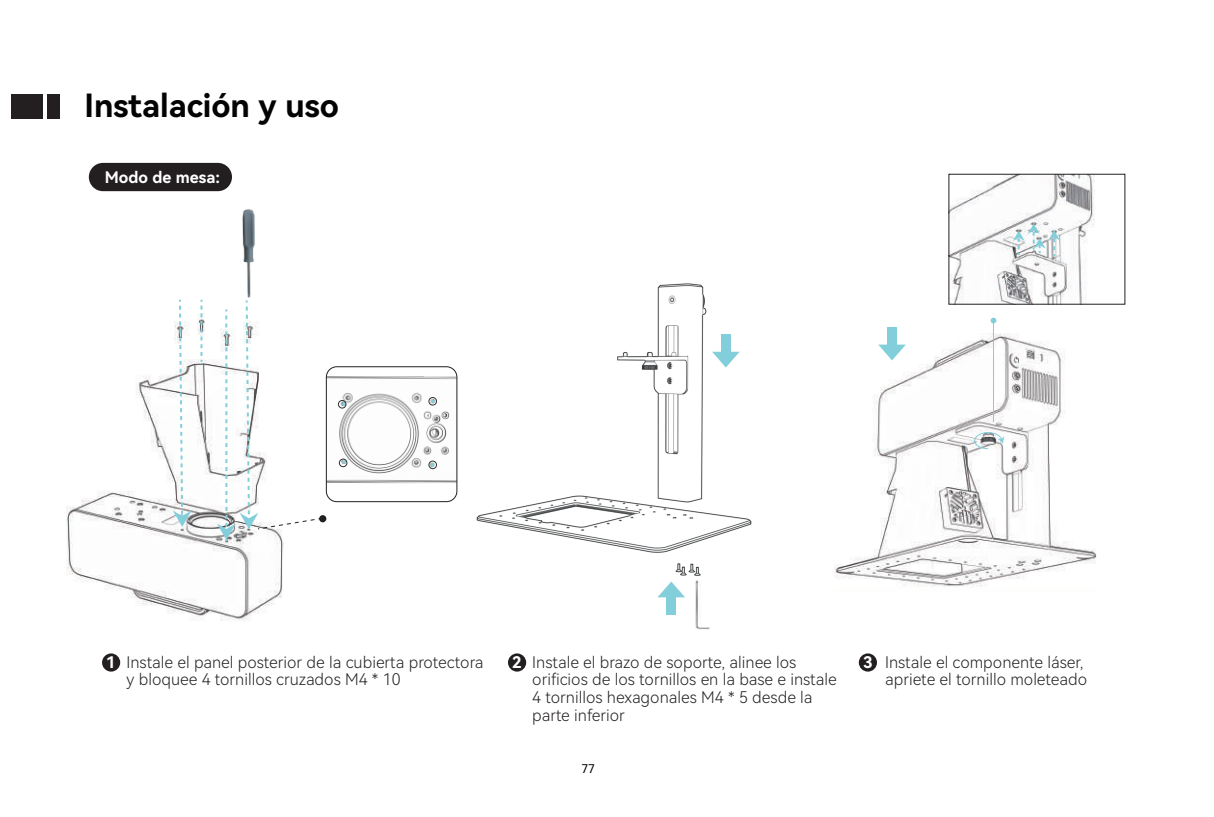
<style>
.page{position:relative;width:1214px;height:817px;background:#fff}
.page>*{position:absolute;margin:0;border:0;box-sizing:border-box;transform-origin:0 0}
.t1{font:32px "Harmony OS Sans SC Bold";color:#030303}
.t2{font:16px/17.6px "Harmony OS Sans SC Light";color:#231f20}
.t3{font:16px "Harmony OS Sans SC Bold";color:#fff}
.t4{font:12px "Harmony OS Sans SC";color:#030303}
</style>
<div class="page">
<img style="left:834px;top:334px;width:263px;height:253px">
<div style="left:89px;top:163px;width:143px;height:28px;background:#231f20;border-radius:14px"></div>
<div style="left:11px;top:95px;width:32px;height:24px;background:#231f20"></div>
<div style="left:48px;top:95px;width:12px;height:24px;background:#231f20"></div>
<img style="left:476px;top:283px;width:276px;height:293px">
<div style="left:102px;top:653px;width:18px;height:18px;background:#231f20;border-radius:50%"></div>
<div style="left:508px;top:653px;width:18px;height:18px;background:#231f20;border-radius:50%"></div>
<div style="left:858px;top:653px;width:18px;height:18px;background:#231f20;border-radius:50%"></div>
<div style="left:666px;top:592px;width:9px;height:23px;background:#82ceda"></div>
<svg style="left:658px;top:581px;width:27px;height:16px"></svg>
<div style="left:721px;top:334px;width:9px;height:22px;background:#82ceda"></div>
<svg style="left:712px;top:351px;width:27px;height:16px"></svg>
<div style="left:887px;top:327px;width:9px;height:22px;background:#82ceda"></div>
<svg style="left:878px;top:344px;width:27px;height:16px"></svg>
<svg style="left:973px;top:431px;width:31px;height:18px"></svg>
<img style="left:66px;top:313px;width:218px;height:308px">
<img style="left:328px;top:376px;width:127px;height:107px">
<div style="left:326px;top:366px;width:131px;height:136px;border:1px solid #231f20;border-radius:10px"></div>
<div style="left:319px;top:515px;width:7px;height:7px;background:#231f20;border-radius:50%"></div>
<svg style="left:200px;top:300px;width:2px;height:62px"></svg>
<svg style="left:173px;top:300px;width:18px;height:226px"></svg>
<svg style="left:217px;top:300px;width:106px;height:240px"></svg>
<svg style="left:431px;top:399px;width:3px;height:4px"></svg>
<svg style="left:430px;top:463px;width:4px;height:3px"></svg>
<div style="left:338px;top:400px;width:8px;height:8px;border:1px solid #323332;border-radius:50%"></div>
<div style="left:339px;top:458px;width:8px;height:9px;border:1px solid #323332;border-radius:50%"></div>
<div style="left:428px;top:397px;width:8px;height:8px;border:1px solid #323332;border-radius:50%"></div>
<div style="left:428px;top:460px;width:8px;height:9px;border:1px solid #323332;border-radius:50%"></div>
<hr style="left:992px;top:320px;width:1px;height:102px;background:#82ceda">
<svg style="left:990px;top:317px;width:6px;height:6px"></svg>
<img style="left:950px;top:176px;width:145px;height:126px">
<svg style="left:1012px;top:223px;width:47px;height:33px"></svg>
<img style="left:242px;top:209px;width:13px;height:89px">
<img style="left:695px;top:580px;width:15px;height:49px">
<h1 class="t1" style="left:85px;top:83px;width:256px">Instalación y uso</h1>
<p class="t3" style="left:105px;top:166px;width:117px">Modo de mesa:</p>
<p class="t2" style="left:126px;top:652px;width:358px">Instale el panel posterior de la cubierta protectora y bloquee 4 tornillos cruzados M4 * 10</p>
<p class="t2" style="left:532px;top:652px;width:306px">Instale el brazo de soporte, alinee los orificios de los tornillos en la base e instale 4 tornillos hexagonales M4 * 5 desde la parte inferior</p>
<p class="t3" style="left:106px;top:651px;width:11px">1</p>
<p class="t3" style="left:512px;top:651px;width:11px">2</p>
<p class="t3" style="left:863px;top:651px;width:11px">3</p>
<p class="t2" style="left:885px;top:652px;width:203px">Instale el componente láser, apriete el tornillo moleteado</p>
<p class="t4" style="left:581px;top:759px;width:15px">77</p>
</div>
